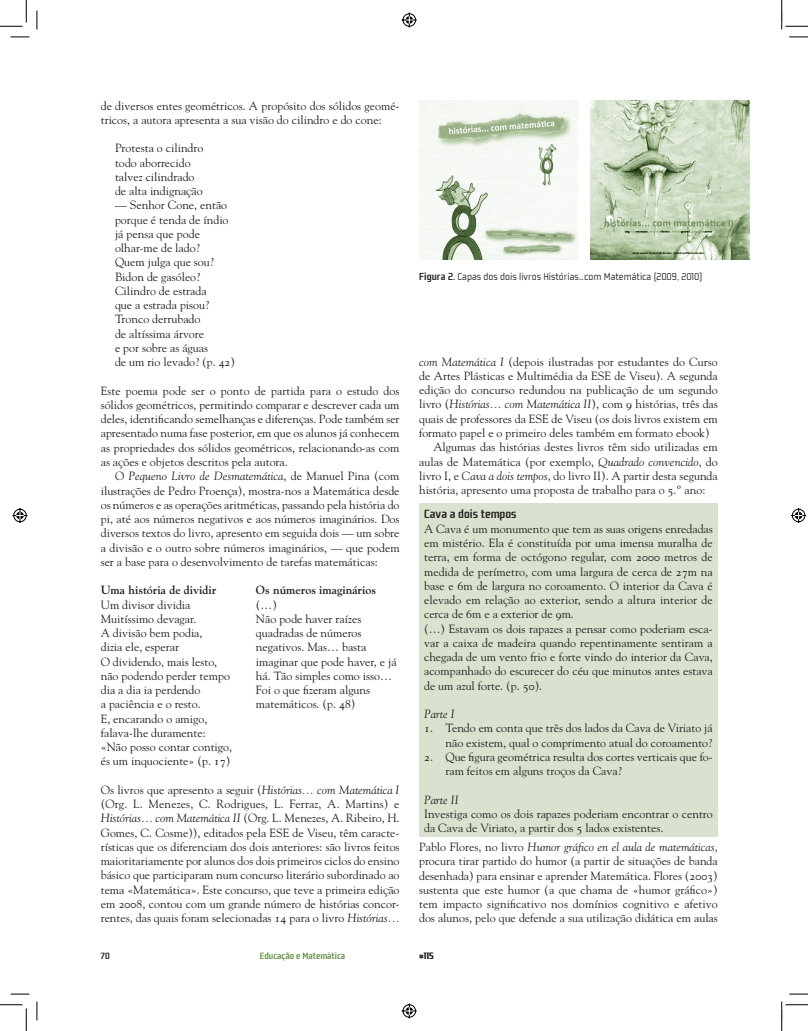
<style>
.page{position:relative;width:808px;height:1031px;background:#fff}
.page>*{position:absolute;margin:0;border:0;box-sizing:border-box;transform-origin:0 0}
.t1{font:500 13.12px "Fragma";color:#231f20}
.t2{font:11.88px/14.2px "Goudy Std";color:#231f20}
.t3{font:700 11.88px "Goudy Std";color:#231f20}
.t4{font:italic 11.88px "Goudy Std";color:#231f20}
.t5{font:300 11.25px "Fragma";color:#231f20}
.t6{font:500 10px "Fragma";color:#669046}
.t7{font:900 10px "Fragma";color:#231f20}
.t8{font:500 10px "Fragma";color:#231f20}
.s1{font-style:italic}
.s2{font-weight:500}
</style>
<div class="page">
<div style="left:419px;top:503px;width:298px;height:334px;background:#d8e2cf"></div>
<img style="left:590px;top:101px;width:159px;height:158px">
<img style="left:419px;top:101px;width:158px;height:159px">
<svg style="left:11px;top:36px;width:18px;height:2px"></svg>
<svg style="left:789px;top:36px;width:18px;height:2px"></svg>
<svg style="left:11px;top:993px;width:18px;height:1px"></svg>
<svg style="left:789px;top:993px;width:18px;height:1px"></svg>
<svg style="left:36px;top:11px;width:2px;height:18px"></svg>
<svg style="left:36px;top:1001px;width:2px;height:19px"></svg>
<svg style="left:0;top:0;width:27px;height:27px"></svg>
<svg style="left:0;top:1004px;width:27px;height:26px"></svg>
<svg style="left:781px;top:0;width:26px;height:29px"></svg>
<svg style="left:781px;top:1001px;width:26px;height:29px"></svg>
<svg style="left:401px;top:12px;width:16px;height:16px"></svg>
<svg style="left:401px;top:1003px;width:16px;height:16px"></svg>
<svg style="left:12px;top:508px;width:16px;height:15px"></svg>
<svg style="left:791px;top:508px;width:16px;height:15px"></svg>
<p class="t2" style="left:101px;top:99px;width:300px">de diversos entes geométricos. A propósito dos sólidos geomé&shy;tricos, a autora apresenta a sua visão do cilindro e do cone:</p>
<p class="t2" style="left:115px;top:142px;width:90px">Protesta o cilindro todo aborrecido talvez cilindrado de alta indignação</p>
<p class="t2" style="left:115px;top:199px;width:122px">— Senhor Cone, então porque é tenda de índio já pensa que pode olhar-me de lado?<br>Quem julga que sou?<br>Bidon de gasóleo?<br>Cilindro de estrada<br>que a estrada pisou?<br>Tronco derrubado<br>de altíssima árvore<br>e por sobre as águas<br>de um rio levado? (p. 42)</p>
<p class="t2" style="left:101px;top:384px;width:300px;text-align:justify">Este poema pode ser o ponto de partida para o estudo dos sólidos geométricos, permitindo comparar e descrever cada um deles, identificando semelhanças e diferenças. Pode também ser apresentado numa fase posterior, em que os alunos já conhecem as propriedades dos sólidos geométricos, relacionando-as com as ações e objetos descritos pela autora.</p>
<p class="t2" style="left:101px;top:470px;width:300px;text-align:justify;text-indent:14px">O <span class="s1">Pequeno Livro de Desmatemática</span>, de Manuel Pina (com ilustrações de Pedro Proença), mostra-nos a Matemática desde os números e as operações aritméticas, passando pela história do pi, até aos números negativos e aos números imaginários. Dos diversos textos do livro, apresento em seguida dois — um sobre a divisão e o outro sobre números imaginários, — que podem ser a base para o desenvolvimento de tarefas matemáticas:</p>
<p class="t3" style="left:101px;top:585px;width:117px">Uma história de dividir</p>
<p class="t3" style="left:256px;top:585px;width:122px">Os números imaginários</p>
<p class="t2" style="left:101px;top:598px;width:91px">Um divisor dividia</p>
<p class="t2" style="left:256px;top:598px;width:23px">(…)</p>
<p class="t2" style="left:101px;top:612px;width:97px">Muitíssimo devagar.</p>
<p class="t2" style="left:256px;top:612px;width:107px">Não pode haver raízes</p>
<p class="t2" style="left:101px;top:626px;width:103px">A divisão bem podia,</p>
<p class="t2" style="left:256px;top:626px;width:107px">quadradas de números</p>
<p class="t2" style="left:101px;top:641px;width:80px">dizia ele, esperar</p>
<p class="t2" style="left:256px;top:641px;width:112px">negativos. Mas… basta</p>
<p class="t2" style="left:101px;top:655px;width:118px">O dividendo, mais lesto,</p>
<p class="t2" style="left:256px;top:655px;width:142px">imaginar que pode haver, e já</p>
<p class="t2" style="left:101px;top:669px;width:131px">não podendo perder tempo</p>
<p class="t2" style="left:256px;top:669px;width:137px">há. Tão simples como isso…</p>
<p class="t2" style="left:101px;top:683px;width:101px">dia a dia ia perdendo</p>
<p class="t2" style="left:256px;top:683px;width:116px">Foi o que fizeram alguns</p>
<p class="t2" style="left:101px;top:698px;width:101px">a paciência e o resto.</p>
<p class="t2" style="left:256px;top:698px;width:101px">matemáticos. (p. 48)</p>
<p class="t2" style="left:101px;top:712px;width:133px">E, encarando o amigo, falava-lhe duramente: «Não posso contar contigo, és um inquociente» (p. 17)</p>
<p class="t2" style="left:101px;top:783px;width:300px;text-align:justify">Os livros que apresento a seguir (<span class="s1">Histórias… com Matemática I </span>(Org. L. Menezes, C. Rodrigues, L. Ferraz, A. Martins) e <span class="s1">Histórias… com Matemática II</span> (Org. L. Menezes, A. Ribeiro, H.<br>Gomes, C. Cosme)), editados pela ESE de Viseu, têm caracte&shy;rísticas que os diferenciam dos dois anteriores: são livros feitos maioritariamente por alunos dos dois primeiros ciclos do ensino básico que participaram num concurso literário subordinado ao tema «Matemática». Este concurso, que teve a primeira edição em 2008, contou com um grande número de histórias concor&shy;rentes, das quais foram selecionadas 14 para o livro <span class="s1">Histórias…</span></p>
<p class="t5" style="left:419px;top:271px;width:284px"><span class="s2">Figura 2.</span> Capas dos dois livros Histórias…com Matemática (2009, 2010)</p>
<p class="t2" style="left:419px;top:355px;width:300px"><span class="s1">com Matemática I</span> (depois ilustradas por estudantes do Curso</p>
<p class="t2" style="left:419px;top:369px;width:300px">de Artes Plásticas e Multimédia da ESE de Viseu). A segunda</p>
<p class="t2" style="left:419px;top:384px;width:300px">edição do concurso redundou na publicação de um segundo</p>
<p class="t2" style="left:419px;top:398px;width:300px">livro (<span class="s1">Histórias… com Matemática II</span>), com 9 histórias, três das</p>
<p class="t2" style="left:419px;top:412px;width:300px">quais de professores da ESE de Viseu (os dois livros existem em</p>
<p class="t2" style="left:419px;top:426px;width:292px">formato papel e o primeiro deles também em formato ebook)</p>
<p class="t2" style="left:433px;top:441px;width:286px">Algumas das histórias destes livros têm sido utilizadas em</p>
<p class="t2" style="left:419px;top:455px;width:300px">aulas de Matemática (por exemplo, <span class="s1">Quadrado convencido</span>, do</p>
<p class="t2" style="left:419px;top:469px;width:300px">livro I, e <span class="s1">Cava a dois tempos</span>, do livro II). A partir desta segunda</p>
<p class="t2" style="left:419px;top:483px;width:288px">história, apresento uma proposta de trabalho para o 5.º ano:</p>
<p class="t1" style="left:424px;top:507px;width:94px">Cava a dois tempos</p>
<p class="t2" style="left:424px;top:522px;width:290px">A Cava é um monumento que tem as suas origens enredadas em mistério. Ela é constituída por uma imensa muralha de terra, em forma de octógono regular, com 2000 metros de medida de perímetro, com uma largura de cerca de 27m na base e 6m de largura no coroamento. O interior da Cava é elevado em relação ao exterior, sendo a altura interior de cerca de 6m e a exterior de 9m.<br>(…) Estavam os dois rapazes a pensar como poderiam esca&shy;var a caixa de madeira quando repentinamente sentiram a chegada de um vento frio e forte vindo do interior da Cava, acompanhado do escurecer do céu que minutos antes estava de um azul forte. (p. 50).</p>
<p class="t4" style="left:424px;top:709px;width:32px">Parte I</p>
<p class="t2" style="left:424px;top:722px;width:290px;text-align:right">1. Tendo em conta que três dos lados da Cava de Viriato já não existem, qual o comprimento atual do coroamento?</p>
<p class="t2" style="left:445px;top:750px;width:269px;text-indent:-21px">2. Que figura geométrica resulta dos cortes verticais que fo&shy;ram feitos em alguns troços da Cava?</p>
<p class="t4" style="left:424px;top:794px;width:36px">Parte II</p>
<p class="t2" style="left:424px;top:807px;width:290px">Investiga como os dois rapazes poderiam encontrar o centro da Cava de Viriato, a partir dos 5 lados existentes.</p>
<p class="t2" style="left:419px;top:840px;width:300px;text-align:justify">Pablo Flores, no livro <span class="s1">Humor gráfico en el aula de matemáticas</span>, procura tirar partido do humor (a partir de situações de banda desenhada) para ensinar e aprender Matemática. Flores (2003) sustenta que este humor (a que chama de «humor gráfico») tem impacto significativo nos domínios cognitivo e afetivo dos alunos, pelo que defende a sua utilização didática em aulas</p>
<p class="t8" style="left:101px;top:950px;width:10px">70</p>
<p class="t6" style="left:260px;top:950px;width:87px">Educação e Matemática</p>
<p class="t7" style="left:419px;top:949px;width:16px">#115</p>
</div>
